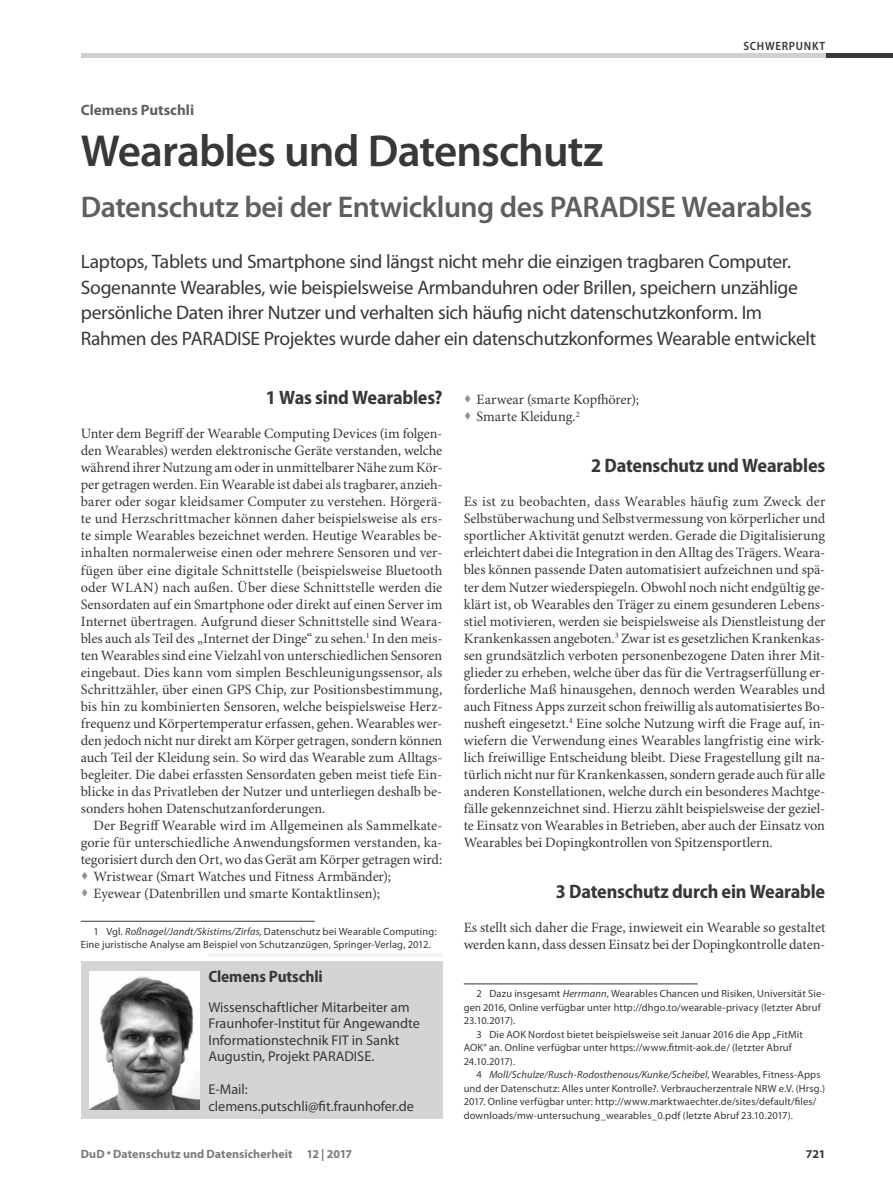
<style>
.page{position:relative;width:893px;height:1187px;background:#fff}
.page>*{position:absolute;margin:0;border:0;box-sizing:border-box;transform-origin:0 0}
.t1{font:600 45px "Myriad Pro";letter-spacing:-.02em;color:#383838}
.t2{font:600 30px "Myriad Pro";letter-spacing:-.02em;color:#5f5f5f}
.t3{font:19.5px/25.5px "Myriad Pro";letter-spacing:-.02em;color:#383838}
.t4{font:700 semi-condensed 19.5px "Myriad Pro";letter-spacing:-.01em;color:#383838}
.t5{font:700 semi-condensed 16.5px "Myriad Pro";letter-spacing:-.005em;color:#383838}
.t6{font:700 15px "Myriad Pro";color:#5f5f5f}
.t7{font:14.25px/17px "Minion Pro";letter-spacing:-.005em;color:#383838;text-align:justify}
.t8{font:14.25px/16.5px "Myriad Pro";color:#383838}
.t9{font:700 12px "Myriad Pro";letter-spacing:.005em;color:#7b7b7b}
.t10{font:600 semi-condensed 12px "Myriad Pro";letter-spacing:.06em;color:#383838}
.t11{font:700 12px "Myriad Pro";color:#383838}
.t12{font:10.5px/13.5px "Myriad Pro";letter-spacing:.015em;color:#383838}
.t13{font:italic 10.5px "Myriad Pro";letter-spacing:.01em;color:#383838}
.s1{font-style:italic}
.s2{font-style:normal}
</style>
<div class="page">
<hr style="left:81px;top:921px;width:234px;height:1px;background:#383838">
<hr style="left:463px;top:983px;width:234px;height:1px;background:#383838">
<div style="left:81px;top:961px;width:361px;height:158px;background:#d4d4d4"></div>
<hr style="left:208px;top:953px;width:234px;height:4px;background:#f1f1f1">
<img style="left:89px;top:971px;width:111px;height:138px">
<div style="left:825px;top:53px;width:67px;height:5px;background:#383838"></div>
<div style="left:81px;top:53px;width:744px;height:5px;background:#d0d0d0"></div>
<p class="t10" style="left:743px;top:41px;width:83px">SCHWERPUNKT</p>
<p class="t6" style="left:81px;top:104px;width:115px">Clemens Putschli</p>
<h1 class="t1" style="left:81px;top:134px;width:524px">Wearables und Datenschutz</h1>
<h2 class="t2" style="left:81px;top:196px;width:733px">Datenschutz bei der Entwicklung des PARADISE Wearables</h2>
<p class="t3" style="left:81px;top:250px;width:736px">Laptops, Tablets und Smartphone sind längst nicht mehr die einzigen tragbaren Computer.<br>Sogenannte Wearables, wie beispielsweise Armbanduhren oder Brillen, speichern unzählige persönliche Daten ihrer Nutzer und verhalten sich häufig nicht datenschutzkonform. Im Rahmen des PARADISE Projektes wurde daher ein datenschutzkonformes Wearable entwickelt</p>
<h3 class="t4" style="left:266px;top:390px;width:178px">1 Was sind Wearables?</h3>
<p class="t7" style="left:81px;top:426px;width:363px">Unter dem Begriff der Wearable Computing Devices (im folgen&shy;den Wearables) werden elektronische Geräte verstanden, welche während ihrer Nutzung am oder in unmittelbarer Nähe zum Kör&shy;per getragen werden. Ein Wearable ist dabei als tragbarer, anzieh&shy;barer oder sogar kleidsamer Computer zu verstehen. Hörgerä&shy;te und Herzschrittmacher können daher beispielsweise als ers&shy;te simple Wearables bezeichnet werden. Heutige Wearables be&shy;inhalten normalerweise einen oder mehrere Sensoren und ver&shy;fügen über eine digitale Schnittstelle (beispielsweise Bluetooth oder WLAN) nach außen. Über diese Schnittstelle werden die Sensordaten auf ein Smartphone oder direkt auf einen Server im Internet übertragen. Aufgrund dieser Schnittstelle sind Weara&shy;bles auch als Teil des „Internet der Dinge“ zu sehen.<sup>1</sup> In den meis&shy;ten Wearables sind eine Vielzahl von unterschiedlichen Sensoren eingebaut. Dies kann vom simplen Beschleunigungssensor, als Schrittzähler, über einen GPS Chip, zur Positionsbestimmung, bis hin zu kombinierten Sensoren, welche beispielsweise Herz&shy;frequenz und Körpertemperatur erfassen, gehen. Wearables wer&shy;den jedoch nicht nur direkt am Körper getragen, sondern können auch Teil der Kleidung sein. So wird das Wearable zum Alltags&shy;begleiter. Die dabei erfassten Sensordaten geben meist tiefe Ein&shy;blicke in das Privatleben der Nutzer und unterliegen deshalb be&shy;sonders hohen Datenschutzanforderungen.</p>
<p class="t7" style="left:94px;top:818px;width:350px">Der Begriff Wearable wird im Allgemeinen als Sammelkate-</p>
<p class="t7" style="left:81px;top:835px;width:363px">gorie für unterschiedliche Anwendungsformen verstanden, ka-</p>
<p class="t7" style="left:81px;top:852px;width:363px">tegorisiert durch den Ort, wo das Gerät am Körper getragen wird:</p>
<p class="t7" style="left:94px;top:869px;width:299px">Wristwear (Smart Watches und Fitness Armbänder);</p>
<p class="t7" style="left:94px;top:886px;width:288px">Eyewear (Datenbrillen und smarte Kontaktlinsen);</p>
<p class="t12" style="left:81px;top:925px;width:357px;text-indent:13px">1 Vgl. <span class="s1">Roßnagel/Jandt/Skistims/Zirfas,</span> Datenschutz bei Wearable Computing:<br>Eine juristische Analyse am Beispiel von Schutzanzügen, Springer-Verlag, 2012.</p>
<p class="t5" style="left:208px;top:970px;width:116px">Clemens Putschli</p>
<p class="t8" style="left:208px;top:999px;width:213px">Wissenschaftlicher Mitarbeiter am Fraunhofer-Institut für Angewandte Informationstechnik FIT in Sankt Augustin, Projekt PARADISE.</p>
<p class="t8" style="left:208px;top:1082px;width:207px">E-Mail: clemens.putschli@fit.fraunhofer.de</p>
<p class="t7" style="left:476px;top:392px;width:164px">Earwear (smarte Kopfhörer);<br>Smarte Kleidung.<sup>2</sup></p>
<h3 class="t4" style="left:591px;top:458px;width:236px">2 Datenschutz und Wearables</h3>
<p class="t7" style="left:463px;top:494px;width:363px">Es ist zu beobachten, dass Wearables häufig zum Zweck der Selbstüberwachung und Selbstvermessung von körperlicher und sportlicher Aktivität genutzt werden. Gerade die Digitalisierung erleichtert dabei die Integration in den Alltag des Trägers. Weara&shy;bles können passende Daten automatisiert aufzeichnen und spä&shy;ter dem Nutzer wiederspiegeln. Obwohl noch nicht endgültig ge&shy;klärt ist, ob Wearables den Träger zu einem gesunderen Lebens&shy;stiel motivieren, werden sie beispielsweise als Dienstleistung der Krankenkassen angeboten.<sup>3</sup> Zwar ist es gesetzlichen Krankenkas&shy;sen grundsätzlich verboten personenbezogene Daten ihrer Mit&shy;glieder zu erheben, welche über das für die Vertragserfüllung er&shy;forderliche Maß hinausgehen, dennoch werden Wearables und auch Fitness Apps zurzeit schon freiwillig als automatisiertes Bo&shy;nusheft eingesetzt.<sup>4</sup> Eine solche Nutzung wirft die Frage auf, in&shy;wiefern die Verwendung eines Wearables langfristig eine wirk&shy;lich freiwillige Entscheidung bleibt. Diese Fragestellung gilt na&shy;türlich nicht nur für Krankenkassen, sondern gerade auch für alle anderen Konstellationen, welche durch ein besonderes Machtge&shy;fälle gekennzeichnet sind. Hierzu zählt beispielsweise der geziel&shy;te Einsatz von Wearables in Betrieben, aber auch der Einsatz von Wearables bei Dopingkontrollen von Spitzensportlern.</p>
<h3 class="t4" style="left:556px;top:883px;width:271px">3 Datenschutz durch ein Wearable</h3>
<p class="t7" style="left:463px;top:920px;width:363px">Es stellt sich daher die Frage, inwieweit ein Wearable so gestaltet werden kann, dass dessen Einsatz bei der Dopingkontrolle daten-</p>
<p class="t12" style="left:476px;top:987px;width:350px">2 Dazu insgesamt <span class="s1">Herrmann</span>, Wearables Chancen und Risiken, Universität Sie-</p>
<p class="t12" style="left:463px;top:1001px;width:358px">gen 2016, Online verfügbar unter http://dhgo.to/wearable-privacy (letzter Abruf</p>
<p class="t12" style="left:463px;top:1014px;width:53px">23.10.2017).</p>
<p class="t12" style="left:476px;top:1028px;width:328px">3 Die AOK Nordost bietet beispielsweise seit Januar 2016 die App „FitMit</p>
<p class="t12" style="left:463px;top:1041px;width:330px">AOK“ an. Online verfügbar unter https://www.fitmit-aok.de/ (letzter Abruf</p>
<p class="t12" style="left:463px;top:1055px;width:53px">24.10.2017).</p>
<p class="t13" style="left:476px;top:1071px;width:345px"><span class="s2">4</span> Moll/Schulze/Rusch-Rodosthenous/Kunke/Scheibel<span class="s2">, Wearables, Fitness-Apps</span></p>
<p class="t12" style="left:463px;top:1082px;width:363px">und der Datenschutz: Alles unter Kontrolle?. Verbraucherzentrale NRW e.V. (Hrsg.)</p>
<p class="t12" style="left:463px;top:1095px;width:354px">2017. Online verfügbar unter: http://www.marktwaechter.de/sites/default/files/</p>
<p class="t12" style="left:463px;top:1109px;width:330px">downloads/mw-untersuchung_wearables_0.pdf (letzte Abruf 23.10.2017).</p>
<p class="t9" style="left:81px;top:1149px;width:273px">DuD • Datenschutz und Datensicherheit 12 | 2017</p>
<p class="t11" style="left:805px;top:1149px;width:21px">721</p>
</div>
